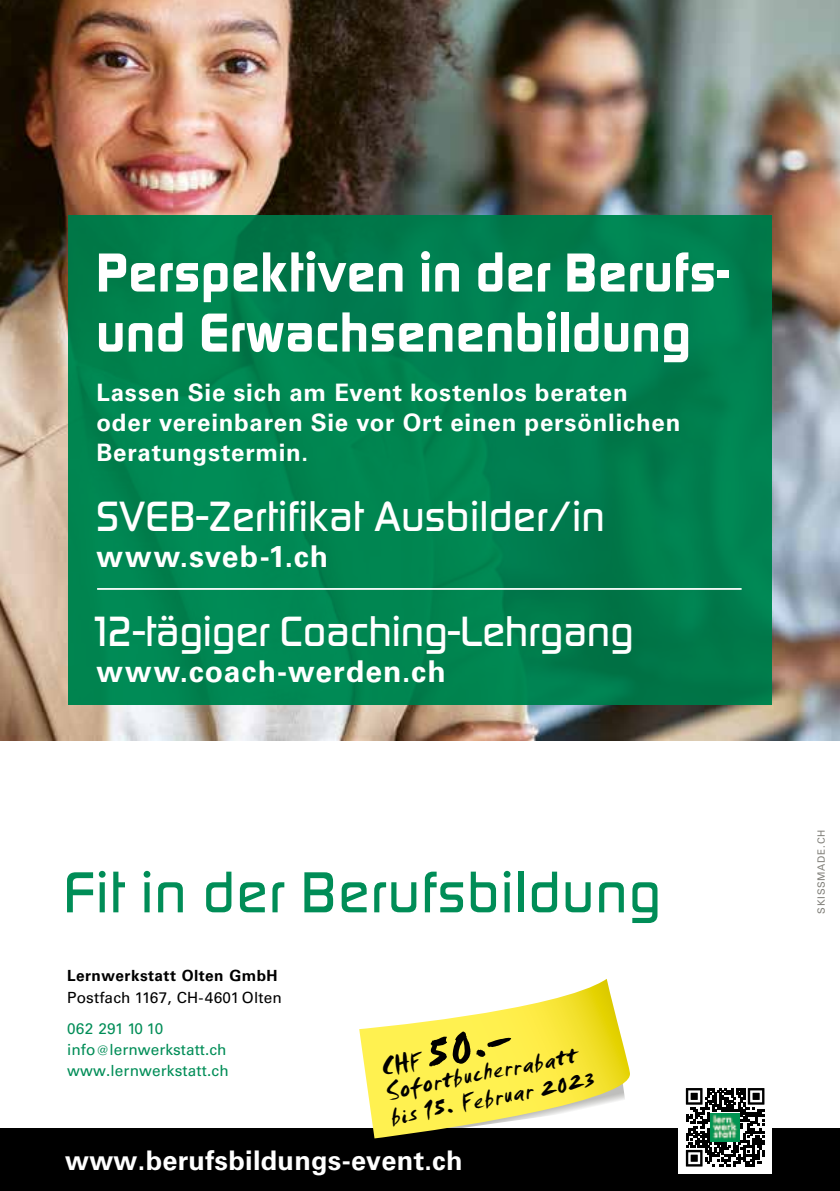
<style>
.page{position:relative;width:840px;height:1191px;background:#fff}
.page>*{position:absolute;margin:0;border:0;box-sizing:border-box;transform-origin:0 0}
.t1{font:500 60px "Digital Sans EFOP";letter-spacing:.035em;color:#008d57}
.t2{font:700 57px/60px "Digital Sans EFOP";letter-spacing:.02em;color:#fff}
.t3{font:56px "Smudger Com";color:#000}
.t4{font:500 44px "Digital Sans EFOP";letter-spacing:.015em;color:#fff}
.t5{font:700 30px "Univers";letter-spacing:.04em;color:#fff}
.t6{font:700 27px "Univers";letter-spacing:.01em;color:#fff}
.t7{font:26.2px/26px "Smudger Com";color:#000}
.t8{font:700 24px/30px "Univers";letter-spacing:.035em;color:#fff}
.t9{font:15.4px/21.2px "Univers";letter-spacing:.005em;color:#008d57}
.t10{font:15.4px "Univers";letter-spacing:.01em;color:#000}
.t11{font:700 15.4px "Univers";letter-spacing:.03em;color:#000}
.t12{font:10px "Univers";letter-spacing:.07em;color:#81807a}
.s1{font-size:13px}
.s2{font-size:26.2px}
.s3{font-size:30px}
</style>
<div class="page">
<img style="left:839px;top:142px;width:1px;height:1049px">
<img style="left:0;top:0;width:839px;height:740px">
<div style="left:0;top:1128px;width:839px;height:63px;background:#000"></div>
<hr style="left:839px;top:0;width:1px;height:142px;background:#008b58">
<hr style="left:839px;top:740px;width:1px;height:281px;background:#fff">
<div style="left:68px;top:215px;width:703px;height:490px;background:linear-gradient(to right,#008651,#007d4e)"></div>
<hr style="left:97px;top:588px;width:644px;height:2px;background:#fff">
<svg style="left:359px;top:979px;width:271px;height:159px"></svg>
<div style="left:678px;top:1080px;width:93px;height:94px;background:#fff"></div>
<svg style="left:685px;top:1088px;width:79px;height:78px"></svg>
<img style="left:710px;top:1113px;width:29px;height:28px">
<h2 class="t2" style="left:96px;top:242px;width:633px">Perspektiven in der Berufs&shy;und Erwachsenenbildung</h2>
<p class="t8" style="left:96px;top:378px;width:585px">Lassen Sie sich am Event kostenlos beraten oder vereinbaren Sie vor Ort einen persönlichen<br>Beratungstermin.</p>
<h3 class="t4" style="left:96px;top:490px;width:509px">SVEB-Zertifikat Ausbilder/in</h3>
<p class="t5" style="left:96px;top:538px;width:233px">www.sveb-1.ch</p>
<h3 class="t4" style="left:88px;top:605px;width:547px">12-tägiger Coaching-Lehrgang</h3>
<p class="t5" style="left:96px;top:654px;width:350px">www.coach-werden.ch</p>
<h1 class="t1" style="left:64px;top:856px;width:598px">Fit in der Berufsbildung</h1>
<p class="t11" style="left:67px;top:967px;width:212px">Lernwerkstatt Olten GmbH</p>
<p class="t10" style="left:67px;top:988px;width:216px">Postfach 1167, CH-4601 Olten</p>
<p class="t9" style="left:67px;top:1018px;width:163px">062 291 10 10 info<span class="s1">@</span>lernwerkstatt.ch www.lernwerkstatt.ch</p>
<h3 class="t3" style="left:373px;top:1027px;width:132px;rotate:-11deg"><span class="s2">CHF</span> 50.–</h3>
<p class="t7" style="left:383px;top:1079px;width:209px;rotate:-11deg">Sofortbucherrabatt bis <span class="s3">15.</span> Februar 2023</p>
<p class="t6" style="left:65px;top:1145px;width:399px">www.berufsbildungs-event.ch</p>
<p class="t12" style="left:815px;top:913px;width:85px;rotate:-90deg">SKISSMADE.CH</p>
</div>
